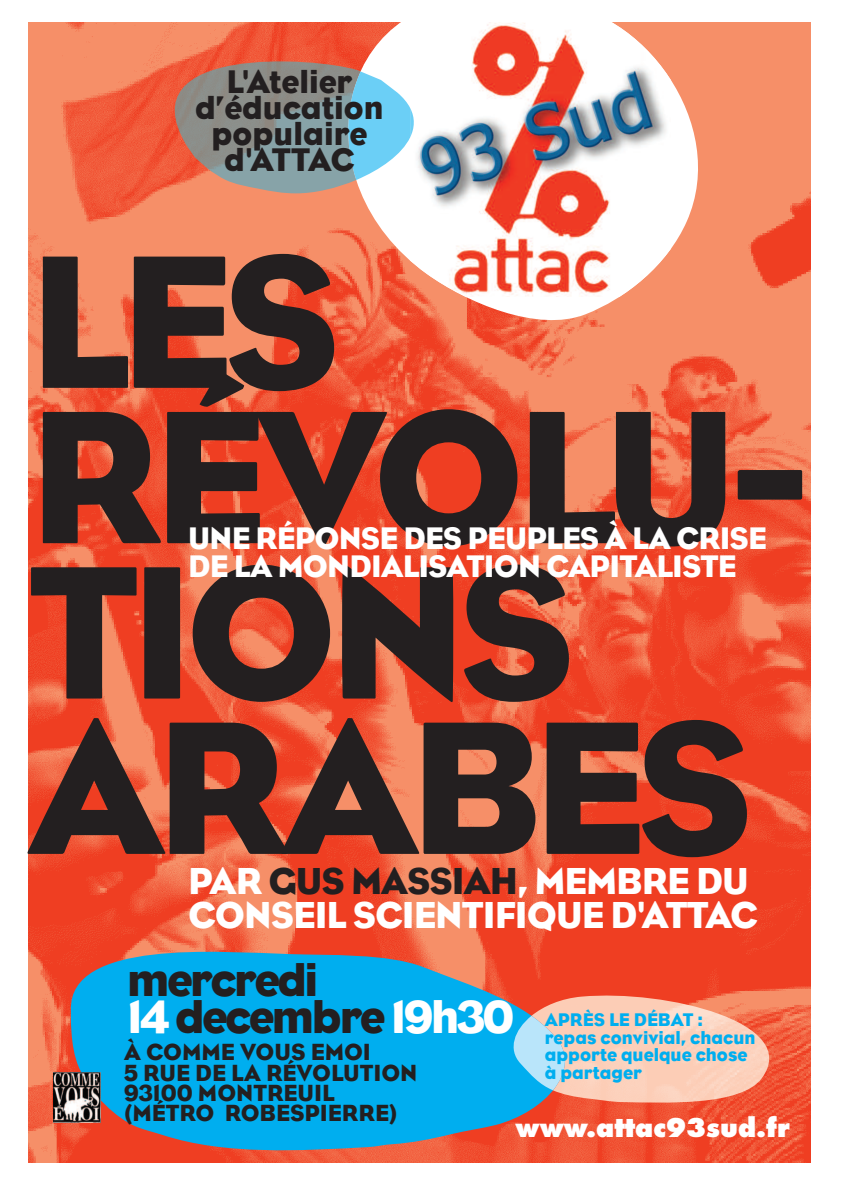
<style>
.page{position:relative;width:842px;height:1191px;background:#fff}
.page>*{position:absolute;margin:0;border:0;box-sizing:border-box;transform-origin:0 0}
.t1{font:193.5px/155.3px "Bureau Eagle";letter-spacing:-.05em;color:#231f20}
.t2{font:47.6px/37px "Bureau Eagle";letter-spacing:-.05em;color:#231f20}
.t3{font:38.4px/34.5px "Bureau Eagle";letter-spacing:-.025em;color:#fff}
.t4{font:33.4px/26px "Bureau Eagle";color:#231f20;text-align:center}
.t5{font:31.9px/28.6px "Bureau Eagle";letter-spacing:-.025em;color:#fff}
.t6{font:28.5px "Futura Ext Bld";color:#fff}
.t7{font:23.9px/20.4px "Bureau Eagle";color:#231f20}
.t8{font:18.7px/17.7px "Bureau Eagle";color:#00aeef}
.s1{color:#231f20}
.s2{color:#fff}
</style>
<div class="page">
<img style="left:28px;top:23px;width:783px;height:1139px">
<svg style="left:298px;top:22px;width:432px;height:311px;fill:#f68f68"></svg>
<img style="left:410px;top:22px;width:261px;height:275px">
<img style="left:175px;top:61px;width:185px;height:132px">
<svg style="left:344px;top:71px;width:66px;height:109px"></svg>
<img style="left:410px;top:108px;width:4px;height:29px">
<svg style="left:69px;top:939px;width:515px;height:216px;background:#3e96be"></svg>
<img style="left:531px;top:995px;width:238px;height:107px">
<svg style="left:508px;top:1015px;width:62px;height:75px;background:#97d1e8"></svg>
<img style="left:54px;top:1072px;width:47px;height:50px">
<h3 class="t4" style="left:195px;top:68px;width:190px">L'Atelier d’éducation populaire d'ATTAC</h3>
<h1 class="t1" style="left:28px;top:243px;width:784px">LES<br>RÉVOLU-<br>TIONS<br>ARABES</h1>
<h3 class="t3" style="left:188px;top:863px;width:571px">PAR <span class="s1">GUS MASSIAH</span>, MEMBRE DU<br>CONSEIL SCIENTIFIQUE D'ATTAC</h3>
<h3 class="t5" style="left:188px;top:523px;width:580px">UNE RÉPONSE DES PEUPLES À LA CRISE<br>DE LA MONDIALISATION CAPITALISTE</h3>
<h2 class="t2" style="left:127px;top:961px;width:389px">mercredi<br><span class="s2">14</span> decembre <span class="s2">19h30</span></h2>
<p class="t7" style="left:124px;top:1041px;width:295px">À COMME VOUS EMOI<br>5 RUE DE LA RÉVOLUTION<br>93100 MONTREUIL (MÉTRO ROBESPIERRE)</p>
<p class="t8" style="left:545px;top:1010px;width:212px">APRÈS LE DÉBAT : repas convivial, chacun apporte quelque chose à partager</p>
<p class="t6" style="left:516px;top:1115px;width:276px">www.attac93sud.fr</p>
</div>
